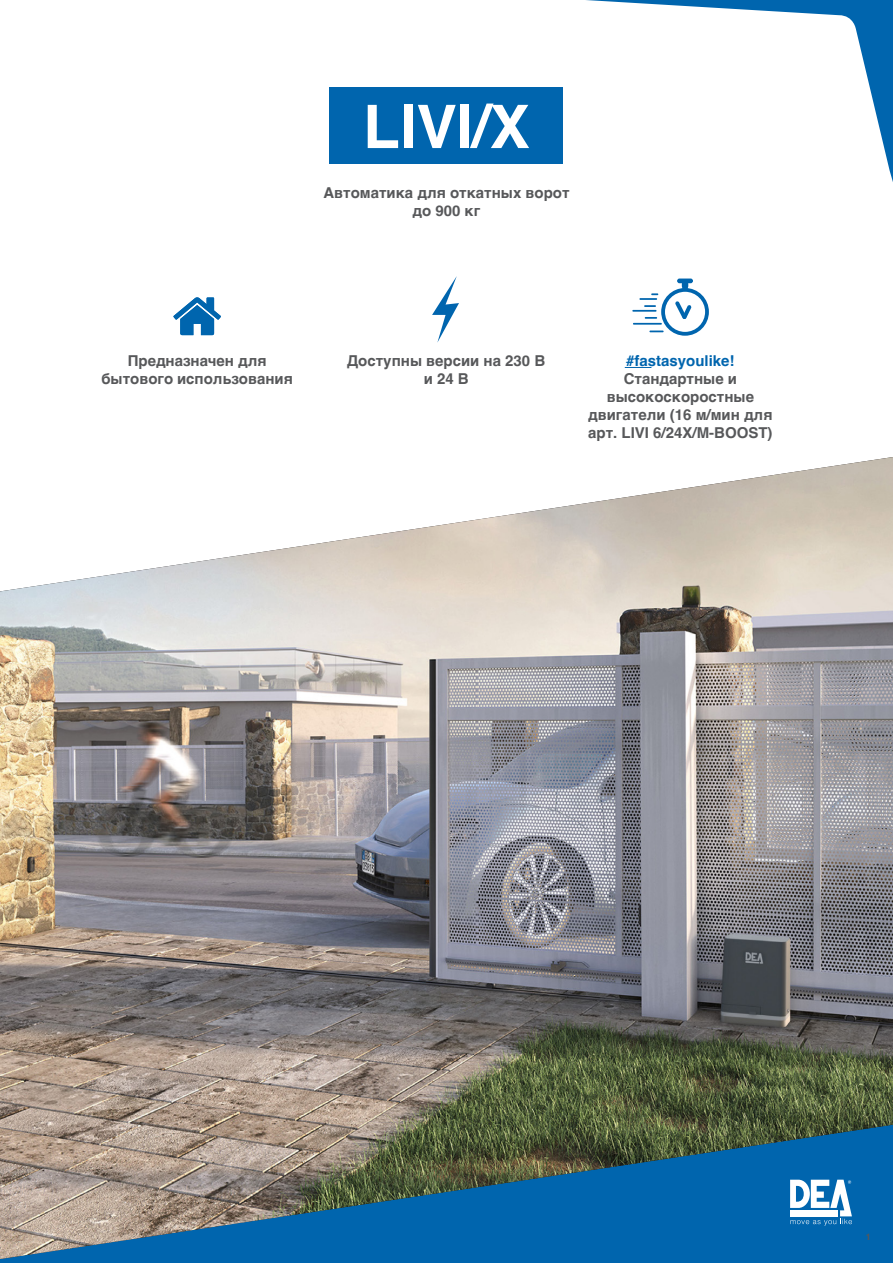
<style>
.page{position:relative;width:893px;height:1263px;background:#fff}
.page>*{position:absolute;margin:0;border:0;box-sizing:border-box;transform-origin:0 0}
.t1{font:700 60px "Helvetica";color:#fff}
.SOTTOTITOLI{font:700 15px/18px "Helvetica";color:#57585a;text-align:center}
.t2{font:700 9px "Helvetica";color:#57585a}
.s1{color:#0065ae}
</style>
<div class="page">
<div style="left:0;top:1084px;width:893px;height:179px;background:#0065ae"></div>
<svg style="left:586px;top:0;width:307px;height:182px"></svg>
<img style="left:0;top:457px;width:893px;height:802px">
<hr style="left:632px;top:310px;width:24px;height:2px;background:#0065ae">
<hr style="left:633px;top:323px;width:29px;height:2px;background:#0065ae">
<hr style="left:677px;top:279px;width:16px;height:4px;background:#0065ae;border-radius:2px">
<svg style="left:639px;top:280px;width:70px;height:56px"></svg>
<svg style="left:432px;top:276px;width:27px;height:67px"></svg>
<svg style="left:173px;top:297px;width:48px;height:38px"></svg>
<div style="left:329px;top:87px;width:234px;height:77px;background:#0065ae"></div>
<svg style="left:790px;top:1180px;width:62px;height:45px"></svg>
<svg style="left:625px;top:367px;width:26px;height:1px"></svg>
<p class="t1" style="left:363px;top:90px;width:168px">LIVI/X</p>
<p class="SOTTOTITOLI" style="left:323px;top:186px;width:248px">Автоматика для откатных ворот</p>
<p class="SOTTOTITOLI" style="left:412px;top:204px;width:69px">до 900 кг</p>
<p class="SOTTOTITOLI" style="left:101px;top:354px;width:193px">Предназначен для бытового использования</p>
<p class="SOTTOTITOLI" style="left:347px;top:353px;width:199px">Доступны версии на 230 В и 24 В</p>
<p class="SOTTOTITOLI" style="left:588px;top:353px;width:186px"><span class="s1">#fastasyoulike!<br></span>Стандартные и высокоскоростные двигатели (16 м/мин для арт. LIVI 6/24X/M-BOOST)</p>
<p class="t2" style="left:866px;top:1232px;width:7px">1</p>
</div>
